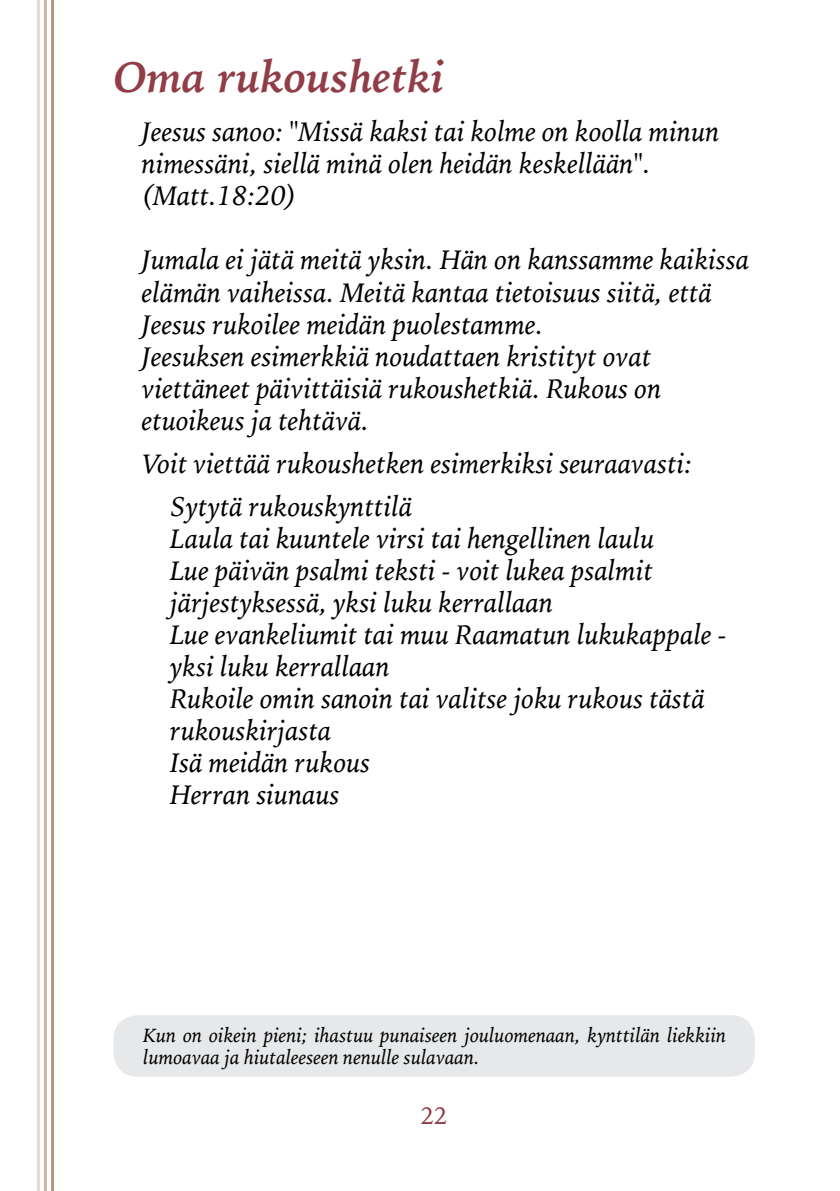
<style>
.page{position:relative;width:840px;height:1191px;background:#fff}
.page>*{position:absolute;margin:0;border:0;box-sizing:border-box;transform-origin:0 0}
.t1{font:italic 700 44px "Iowan Old Style";color:#913d47}
.t2{font:italic 28px/32px "Iowan Old Style";color:#000}
.t3{font:24px "Iowan Old Style";color:#913d47}
.t4{font:italic 20px/22px "Iowan Old Style";color:#000}
</style>
<div class="page">
<div style="left:113px;top:1015px;width:641px;height:61px;background:#e6e8ea;border-radius:24px"></div>
<h1 class="t1" style="left:113px;top:38px;width:332px">Oma rukoushetki</h1>
<p class="t2" style="left:142px;top:115px;width:579px">Jeesus sanoo: "Missä kaksi tai kolme on koolla minun nimessäni, siellä minä olen heidän keskellään". (Matt.18:20)</p>
<p class="t2" style="left:142px;top:243px;width:608px">Jumala ei jätä meitä yksin. Hän on kanssamme kaikissa elämän vaiheissa. Meitä kantaa tietoisuus siitä, että Jeesus rukoilee meidän puolestamme.<br>Jeesuksen esimerkkiä noudattaen kristityt ovat viettäneet päivittäisiä rukoushetkiä. Rukous on etuoikeus ja tehtävä.</p>
<p class="t2" style="left:170px;top:440px;width:523px;line-height:43.4px;text-indent:-28px">Voit viettää rukoushetken esimerkiksi seuraavasti:<br>Sytytä rukouskynttilä</p>
<p class="t2" style="left:170px;top:521px;width:557px">Laula tai kuuntele virsi tai hengellinen laulu<br>Lue päivän psalmi teksti - voit lukea psalmit järjestyksessä, yksi luku kerrallaan<br>Lue evankeliumit tai muu Raamatun lukukappale - yksi luku kerrallaan<br>Rukoile omin sanoin tai valitse joku rukous tästä rukouskirjasta<br>Isä meidän rukous<br>Herran siunaus</p>
<p class="t4" style="left:143px;top:1023px;width:584px">Kun on oikein pieni; ihastuu punaiseen jouluomenaan, kynttilän liekkiin lumoavaa ja hiutaleeseen nenulle sulavaan.</p>
<p class="t3" style="left:420px;top:1094px;width:28px">22</p>
</div>
